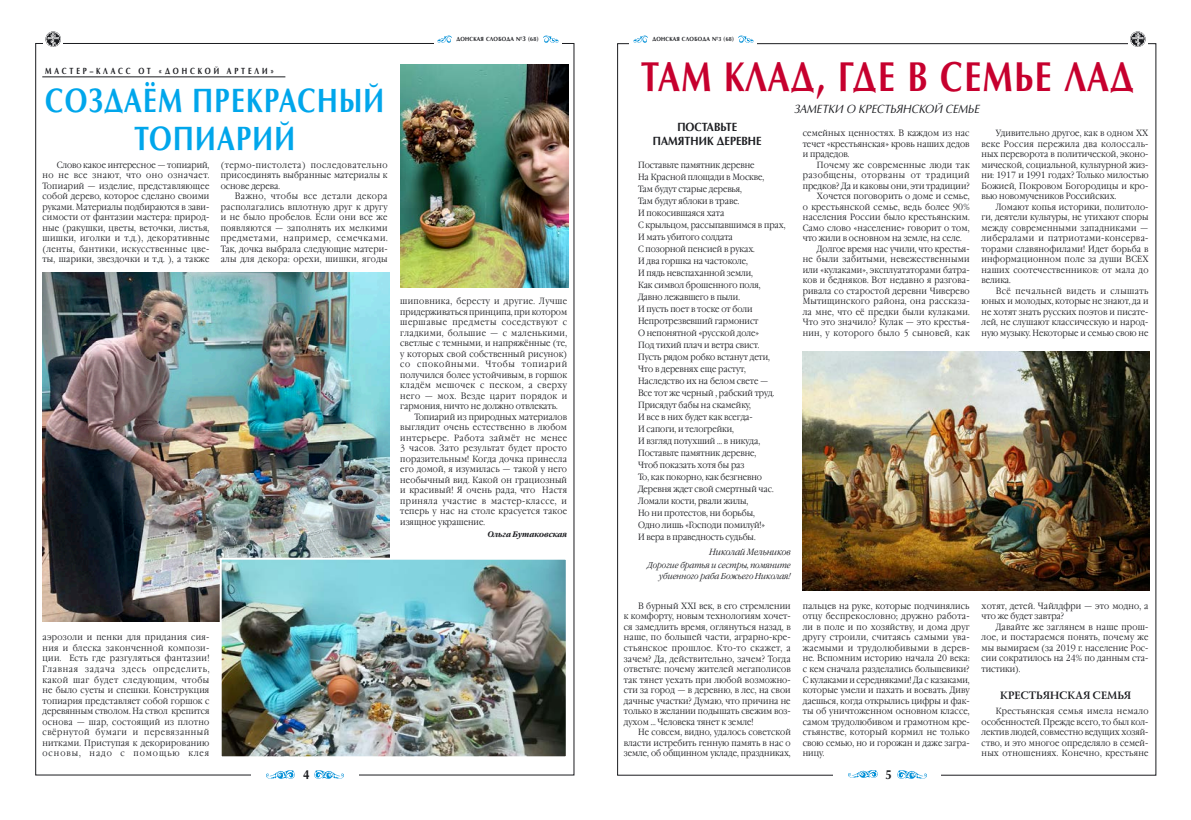
<style>
.page{position:relative;width:1191px;height:820px;background:#fff}
.page>*{position:absolute;margin:0;border:0;box-sizing:border-box;transform-origin:0 0}
.t1{font:700 42px "AG Opus";letter-spacing:.05em;color:#c6002e;scale:.8 1}
.t2{font:700 34px/38px "AG Opus";letter-spacing:.05em;color:#00a6eb;text-align:center;scale:.8 1}
.t3{font:700 13px "AG Opus";color:#1b1c20;scale:.9 1}
.t4{font:italic 12px "AG Opus";letter-spacing:.005em;color:#1b1c20;scale:.9 1}
.t5{font:700 12px/14px "AG Opus";letter-spacing:.005em;color:#1b1c20;scale:.9 1}
.t6{font:700 11px "Lazurski C";color:#1b1c20}
.t7{font:300 9px/10.5px "Garamond C";color:#1b1c20;text-align:justify;scale:.9 1}
.t8{font:300 9px "Garamond C";letter-spacing:.03em;color:#1b1c20;scale:.9 1}
.t9{font:300 9px/10.5px "Garamond C";letter-spacing:.02em;color:#1b1c20;scale:.9 1}
.t10{font:700 9px "AG Opus";letter-spacing:.4em;color:#1b1c20;scale:.8 1}
.t11{font:300 9px "Garamond C";letter-spacing:.035em;color:#1b1c20;scale:.9 1}
.t12{font:300 9px "Garamond C";letter-spacing:.06em;color:#1b1c20;scale:.9 1}
.t13{font:italic 9px "Garamond C";letter-spacing:-.005em;color:#1b1c20;scale:.9 1}
.t14{font:italic 8.5px/10.5px "Garamond C";color:#1b1c20;text-align:right;scale:.9 1}
.t15{font:italic 700 8px "Garamond C";letter-spacing:.005em;color:#1b1c20;scale:.9 1}
.t16{font:700 6px "AG Opus";letter-spacing:.055em;color:#1b1c20;scale:.9 1}
.s1{font-size:7px}
</style>
<div class="page">
<img style="left:266px;top:770px;width:29px;height:7px">
<img style="left:315px;top:770px;width:28px;height:7px">
<svg style="left:45px;top:31px;width:16px;height:16px"></svg>
<img style="left:437px;top:36px;width:15px;height:6px">
<img style="left:543px;top:36px;width:15px;height:6px">
<svg style="left:1130px;top:31px;width:15px;height:16px"></svg>
<img style="left:633px;top:36px;width:14px;height:6px">
<img style="left:739px;top:36px;width:14px;height:6px">
<img style="left:848px;top:770px;width:29px;height:7px">
<img style="left:897px;top:770px;width:29px;height:7px">
<img style="left:42px;top:272px;width:347px;height:349px">
<img style="left:223px;top:560px;width:342px;height:195px">
<div style="left:220px;top:557px;width:348px;height:201px;border:2px solid #fff"></div>
<img style="left:400px;top:64px;width:168px;height:224px">
<hr style="left:42px;top:77px;width:243px;height:1px;background:#1b1c20">
<img style="left:802px;top:351px;width:347px;height:239px">
<p class="t10" style="left:45px;top:65px;width:10px">Мас</p>
<p class="t10" style="left:69px;top:65px;width:43px">терñкласс</p>
<p class="t10" style="left:138px;top:65px;width:54px">от ´Донско</p>
<p class="t10" style="left:214px;top:65px;width:77px">й артелиª</p>
<h2 class="t2" style="left:45px;top:81px;width:425px">Создаём прекрасн ый топиарий</h2>
<p class="t7" style="left:43px;top:159px;width:187px;text-indent:14px">Слово какое интересное — топиарий, но не все знают, что оно означает.<br>Топиарий — изделие, представляющее собой дерево, которое сделано своими руками. Материалы подбираются в зави&shy;симости от фантазии мастера: природ&shy;ные (ракушки, цветы, веточки, листья, шишки, иголки и т.д.), декоративные (ленты, бантики, искусственные цве&shy;ты, шарики, звездочки и т.д. ), а также</p>
<p class="t7" style="left:221px;top:159px;width:187px">(термо-пистолета) последовательно присоединять выбранные материалы к основе дерева.</p>
<p class="t7" style="left:221px;top:191px;width:187px;text-indent:14px">Важно, чтобы все детали декора располагались вплотную друг к другу и не было пробелов. Если они все же появляются — заполнять их мелкими предметами, например, семечками.<br>Так, дочка выбрала следующие матери&shy;алы для декора: орехи, шишки, ягоды</p>
<p class="t7" style="left:43px;top:632px;width:187px">аэрозоли и пенки для придания сия&shy;ния и блеска законченной компози&shy;ции. Есть где разгуляться фантазии!<br>Главная задача здесь определить, какой шаг будет следующим, чтобы не было суеты и спешки. Конструкция топиария представляет собой горшок с деревянным стволом. На ствол крепится основа — шар, состоящий из плотно свёрнутой бумаги и перевязанный нитками. Приступая к декорированию основы, надо с помощью клея</p>
<h3 class="t3" style="left:303px;top:766px;width:9px">4</h3>
<p class="t16" style="left:456px;top:36px;width:93px">ДОНСКАЯ СЛОБОДА №<span class="s1">3</span> (68)</p>
<p class="t16" style="left:652px;top:36px;width:92px">ДОНСКАЯ СЛОБОДА №3 (68)</p>
<p class="t7" style="left:400px;top:296px;width:187px">шиповника, бересту и другие. Лучше придерживаться принципа, при котором шершавые предметы соседствуют с гладкими, большие — с маленькими, светлые с темными, и напряжённые (те, у которых свой собственный рисунок) со спокойными. Чтобы топиарий получился более устойчивым, в горшок кладём мешочек с песком, а сверху него — мох. Везде царит порядок и гармония, ничто не должно отвлекать.</p>
<p class="t7" style="left:400px;top:411px;width:187px;text-indent:14px">Топиарий из природных материалов выглядит очень естественно в любом интерьере. Работа займёт не менее 3 часов. Зато результат будет просто поразительным! Когда дочка принесла его домой, я изумилась — такой у него необычный вид. Какой он грациозный и красивый! Я очень рада, что Настя приняла участие в мастер-классе, и теперь у нас на столе красуется такое изящное украшение.</p>
<p class="t15" style="left:487px;top:529px;width:90px">Ольга Бутаковская</p>
<h1 class="t1" style="left:641px;top:52px;width:133px">Та м клад</h1>
<h1 class="t1" style="left:816px;top:52px;width:340px">, где в семье лад</h1>
<h3 class="t4" style="left:794px;top:102px;width:207px">Заметки о крестьянской семье</h3>
<h3 class="t5" style="left:653px;top:120px;width:87px;text-indent:24px">ПОСТАВЬТЕ<br>ПАМЯТНИК ДЕРЕВ</h3>
<h3 class="t5" style="left:748px;top:134px;width:15px">НЕ</h3>
<p class="t7" style="left:638px;top:159px;width:165px;line-height:12px;text-align:left">Поставьте памятник деревне<br>На Красной площади в Москве,<br>Там будут старые деревья,<br>Там будут яблоки в траве.<br>И покосившаяся хата<br>С крыльцом, рассыпавшимся в прах,<br>И мать убитого солдата<br>С позорной пенсией в руках.<br>И два горшка на частоколе,<br>И пядь невспаханной земли,<br>Как символ брошенного поля,<br>Давно лежавшего в пыли.<br>И пусть поет в тоске от боли<br>Непротрезвевший гармонист<br>О непонятной «русской доле»<br>Под тихий плач и ветра свист.<br>Пусть рядом робко встанут дети,<br>Что в деревнях еще растут,<br>Наследство их на белом свете —<br>Все тот же черный , рабский труд.<br>Присядут бабы на скамейку,<br>И все в них будет как всегда-<br>И сапоги, и телогрейки,<br>И взгляд потухший … в никуда,<br>Поставьте памятник деревне,<br>Чтоб показать хотя бы раз<br>То, как покорно, как безгневно<br>Деревня ждет свой смертный час.<br>Ломали кости, рвали жилы,<br>Но ни протестов, ни борьбы,<br>Одно лишь «Господи помилуй!»<br>И вера в праведность судьбы.</p>
<p class="t13" style="left:709px;top:546px;width:92px">Николай Мельников</p>
<p class="t14" style="left:648px;top:560px;width:160px">Дорогие братья и сестры, помяните убиенного раба Божьего Николая!</p>
<p class="t7" style="left:624px;top:600px;width:187px;text-indent:14px">В бурный XXI век, в его стремлении к комфорту, новым технологиям хочет&shy;ся замедлить время, оглянуться назад, в наше, по большей части, аграрно-кре&shy;стьянское прошлое. Кто-то скажет, а зачем? Да, действительно, зачем? Тогда ответьте: почему жителей мегаполисов так тянет уехать при любой возможно&shy;сти за город — в деревню, в лес, на свои дачные участки? Думаю, что причина не только в желании подышать свежим воз&shy;духом … Человека тянет к земле!</p>
<p class="t7" style="left:624px;top:726px;width:187px;text-indent:14px">Не совсем, видно, удалось советской власти истребить генную память в нас о земле, об общинном укладе, праздниках,</p>
<p class="t7" style="left:802px;top:128px;width:187px">семейных ценностях. В каждом из нас течет «крестьянская» кровь наших дедов и прадедов.</p>
<p class="t8" style="left:817px;top:159px;width:171px">Почему же современные люди так</p>
<p class="t12" style="left:802px;top:170px;width:187px">разобщены, оторваны от традиций</p>
<p class="t7" style="left:802px;top:180px;width:187px">предков? Да и каковы они, эти традиции?</p>
<p class="t7" style="left:817px;top:191px;width:171px">Хочется поговорить о доме и семье,</p>
<p class="t8" style="left:802px;top:201px;width:187px">о крестьянской семье, ведь более 90%</p>
<p class="t9" style="left:802px;top:212px;width:187px">населения России было крестьянским.</p>
<p class="t7" style="left:802px;top:222px;width:187px">Само слово «население» говорит о том,</p>
<p class="t7" style="left:802px;top:233px;width:178px">что жили в основном на земле, на селе.</p>
<p class="t7" style="left:817px;top:243px;width:171px">Долгое время нас учили, что крестья-</p>
<p class="t8" style="left:802px;top:254px;width:187px">не были забитыми, невежественными</p>
<p class="t7" style="left:802px;top:264px;width:187px">или «кулаками», эксплуататорами батра-</p>
<p class="t7" style="left:802px;top:275px;width:187px">ков и бедняков. Вот недавно я разгова-</p>
<p class="t7" style="left:802px;top:285px;width:187px">ривала со старостой деревни Чиверево</p>
<p class="t8" style="left:802px;top:296px;width:187px">Мытищинского района, она рассказа-</p>
<p class="t8" style="left:802px;top:306px;width:187px">ла мне, что её предки были кулаками.</p>
<p class="t9" style="left:802px;top:317px;width:187px">Что это значило? Кулак — это крестья-</p>
<p class="t11" style="left:802px;top:327px;width:187px">нин, у которого было 5 сыновей, как</p>
<p class="t7" style="left:802px;top:600px;width:187px">пальцев на руке, которые подчинялись отцу беспрекословно; дружно работа&shy;ли в поле и по хозяйству, и дома друг другу строили, считаясь самыми ува&shy;жаемыми и трудолюбивыми в дерев&shy;не. Вспомним историю начала 20 века: с кем сначала разделались большевики?<br>С кулаками и середняками! Да с казаками, которые умели и пахать и воевать. Диву даешься, когда открылись цифры и фак&shy;ты об уничтоженном основном классе, самом трудолюбивом и грамотном кре&shy;стьянстве, который кормил не только свою семью, но и горожан и даже загра&shy;ницу.</p>
<h3 class="t3" style="left:885px;top:766px;width:9px">5</h3>
<p class="t7" style="left:981px;top:128px;width:187px;text-indent:14px">Удивительно другое, как в одном XX веке Россия пережила два колоссаль&shy;ных переворота в политической, эконо&shy;мической, социальной, культурной жиз&shy;ни: 1917 и 1991 годах? Только милостью Божией, Покровом Богородицы и кро&shy;вью новомучеников Российских.</p>
<p class="t7" style="left:981px;top:201px;width:187px;text-indent:14px">Ломают копья историки, политоло&shy;ги, деятели культуры, не утихают споры между современными западниками — либералами и патриотами-консерва&shy;торами славянофилами! Идет борьба в информационном поле за души ВСЕХ наших соотечественников: от мала до велика.</p>
<p class="t7" style="left:981px;top:285px;width:187px;text-indent:14px">Всё печальней видеть и слышать юных и молодых, которые не знают, да и не хотят знать русских поэтов и писате&shy;лей, не слушают классическую и народ&shy;ную музыку. Некоторые и семью свою не</p>
<p class="t9" style="left:981px;top:600px;width:187px">хотят, детей. Чайлдфри — это модно, а что же будет завтра?</p>
<p class="t7" style="left:981px;top:621px;width:187px;text-indent:14px">Давайте же заглянем в наше прош&shy;лое, и постараемся понять, почему же мы вымираем (за 2019 г. население Рос&shy;сии сократилось на 24% по данным ста&shy;тистики).</p>
<p class="t6" style="left:999px;top:687px;width:133px">Крестьянская семья</p>
<p class="t7" style="left:981px;top:705px;width:187px;text-indent:14px">Крестьянская семья имела немало особенностей. Прежде всего, то был кол&shy;лектив людей, совместно ведущих хозяй&shy;ство, и это многое определяло в семей&shy;ных отношениях. Конечно, крестьяне</p>
</div>
